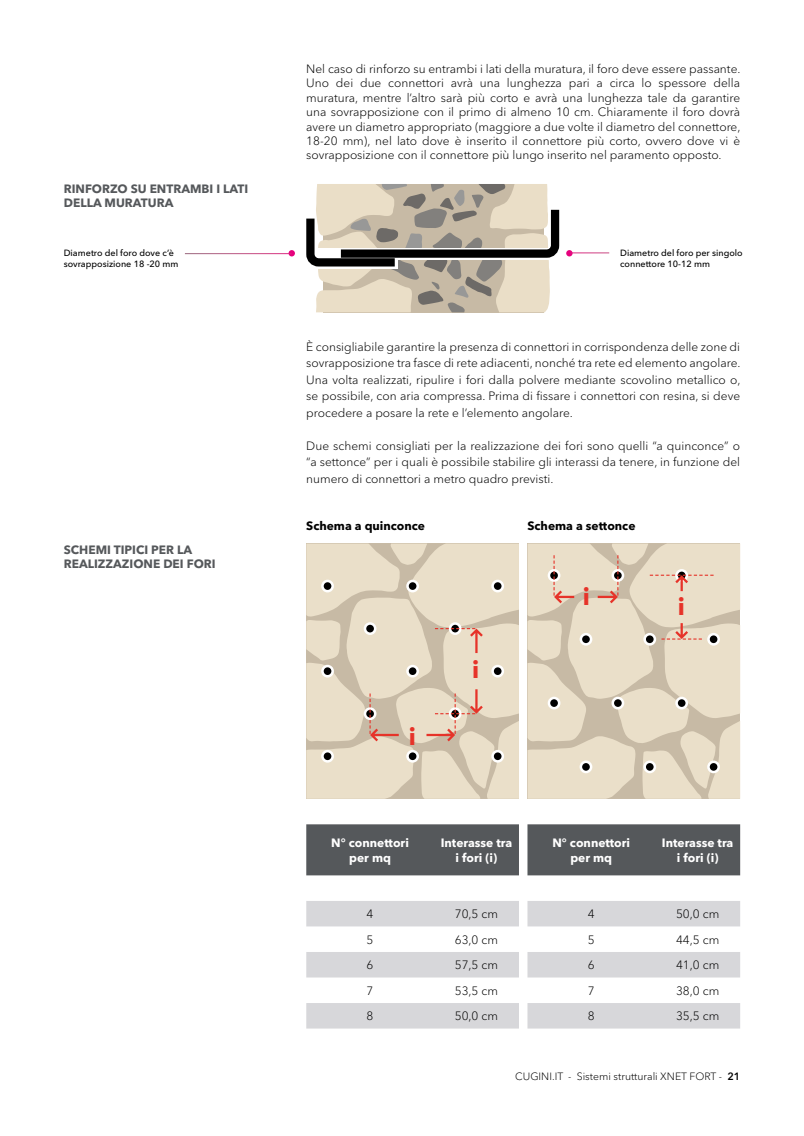
<style>
.page{position:relative;width:804px;height:1136px;background:#fff}
.page>*{position:absolute;margin:0;border:0;box-sizing:border-box;transform-origin:0 0}
.t1{font:700 24px "Avenir Next";color:#e63329}
.t2{font:300 12px/14.4px "Avenir Next World";color:#000;text-align:justify}
.t3{font:700 12px/14.4px "Avenir Next World";color:#fff;text-align:center}
.t4{font:700 12px/14.4px "Avenir Next World";color:#55585b}
.t5{font:700 12px "Avenir Next World";color:#000}
.t6{font:300 10.5px "Avenir Next World";color:#000}
.t7{font:500 9px/10.8px "Avenir Next World";color:#000}
.s1{font-weight:600}
</style>
<div class="page">
<svg style="left:306px;top:543px;width:213px;height:255px;background:#e1d5c0"></svg>
<svg style="left:527px;top:543px;width:213px;height:255px;background:#e1d5c0"></svg>
<div style="left:306px;top:824px;width:213px;height:51px;background:#55585b"></div>
<svg style="left:306px;top:901px;width:213px;height:127px"></svg>
<div style="left:527px;top:824px;width:213px;height:51px;background:#55585b"></div>
<svg style="left:527px;top:901px;width:213px;height:127px"></svg>
<svg style="left:306px;top:184px;width:266px;height:128px;background:#bfb7a9"></svg>
<hr style="left:570px;top:252px;width:39px;height:1px;background:#fff">
<div style="left:288px;top:250px;width:7px;height:6px;background:#e6007d;border-radius:50%"></div>
<hr style="left:185px;top:253px;width:107px;height:1px;background:#fff">
<p class="t4" style="left:64px;top:182px;width:186px">RINFORZO SU ENTRAMBI I LATI<br>DELLA MURATURA</p>
<p class="t7" style="left:64px;top:247px;width:116px">Diametro del foro dove c’è sovrapposizione 18 -20 mm</p>
<p class="t4" style="left:64px;top:542px;width:153px">SCHEMI TIPICI PER LA<br>REALIZZAZIONE DEI FORI</p>
<p class="t2" style="left:306px;top:62px;width:436px">Nel caso di rinforzo su entrambi i lati della muratura, il foro deve essere passante.<br>Uno dei due connettori avrà una lunghezza pari a circa lo spessore della muratura, mentre l’altro sarà più corto e avrà una lunghezza tale da garantire una sovrapposizione con il primo di almeno 10 cm. Chiaramente il foro dovrà avere un diametro appropriato (maggiore a due volte il diametro del connettore, 18-20 mm), nel lato dove è inserito il connettore più corto, ovvero dove vi è sovrapposizione con il connettore più lungo inserito nel paramento opposto.</p>
<p class="t7" style="left:620px;top:247px;width:124px">Diametro del foro per singolo connettore 10-12 mm</p>
<p class="t2" style="left:306px;top:338px;width:436px;line-height:16.5px">È consigliabile garantire la presenza di connettori in corrispondenza delle zone di sovrapposizione tra fasce di rete adiacenti, nonché tra rete ed elemento angolare.<br>Una volta realizzati, ripulire i fori dalla polvere mediante scovolino metallico o, se possibile, con aria compressa. Prima di fissare i connettori con resina, si deve procedere a posare la rete e l’elemento angolare.</p>
<p class="t2" style="left:306px;top:437px;width:435px;line-height:16.5px">Due schemi consigliati per la realizzazione dei fori sono quelli “a quinconce” o “a settonce” per i quali è possibile stabilire gli interassi da tenere, in funzione del numero di connettori a metro quadro previsti.</p>
<p class="t5" style="left:306px;top:518px;width:120px">Schema a quinconce</p>
<p class="t5" style="left:527px;top:518px;width:109px">Schema a settonce</p>
<h1 class="t1" style="left:409px;top:716px;width:9px">i</h1>
<h1 class="t1" style="left:472px;top:648px;width:9px">i</h1>
<h1 class="t1" style="left:583px;top:575px;width:9px">i</h1>
<h1 class="t1" style="left:677px;top:585px;width:9px">i</h1>
<p class="t3" style="left:331px;top:835px;width:79px">N° connettori per mq</p>
<p class="t3" style="left:440px;top:835px;width:73px">Interasse tra i fori (i)</p>
<p class="t2" style="left:366px;top:906px;width:8px">4</p>
<p class="t2" style="left:455px;top:906px;width:45px">70,5 cm</p>
<p class="t2" style="left:366px;top:932px;width:8px">5</p>
<p class="t2" style="left:455px;top:932px;width:45px">63,0 cm</p>
<p class="t2" style="left:366px;top:957px;width:8px">6</p>
<p class="t2" style="left:455px;top:957px;width:45px">57,5 cm</p>
<p class="t2" style="left:366px;top:983px;width:8px">7</p>
<p class="t2" style="left:455px;top:983px;width:45px">53,5 cm</p>
<p class="t2" style="left:366px;top:1008px;width:8px">8</p>
<p class="t2" style="left:455px;top:1008px;width:45px">50,0 cm</p>
<p class="t3" style="left:552px;top:835px;width:79px">N° connettori per mq</p>
<p class="t3" style="left:662px;top:835px;width:73px">Interasse tra i fori (i)</p>
<p class="t2" style="left:588px;top:906px;width:8px">4</p>
<p class="t2" style="left:676px;top:906px;width:45px">50,0 cm</p>
<p class="t2" style="left:588px;top:932px;width:8px">5</p>
<p class="t2" style="left:676px;top:932px;width:45px">44,5 cm</p>
<p class="t2" style="left:588px;top:957px;width:8px">6</p>
<p class="t2" style="left:676px;top:957px;width:45px">41,0 cm</p>
<p class="t2" style="left:588px;top:983px;width:8px">7</p>
<p class="t2" style="left:676px;top:983px;width:45px">38,0 cm</p>
<p class="t2" style="left:588px;top:1008px;width:8px">8</p>
<p class="t2" style="left:676px;top:1008px;width:45px">35,5 cm</p>
<p class="t6" style="left:515px;top:1067px;width:226px">CUGINI.IT - Sistemi strutturali XNET FORT - <span class="s1">21</span></p>
</div>
